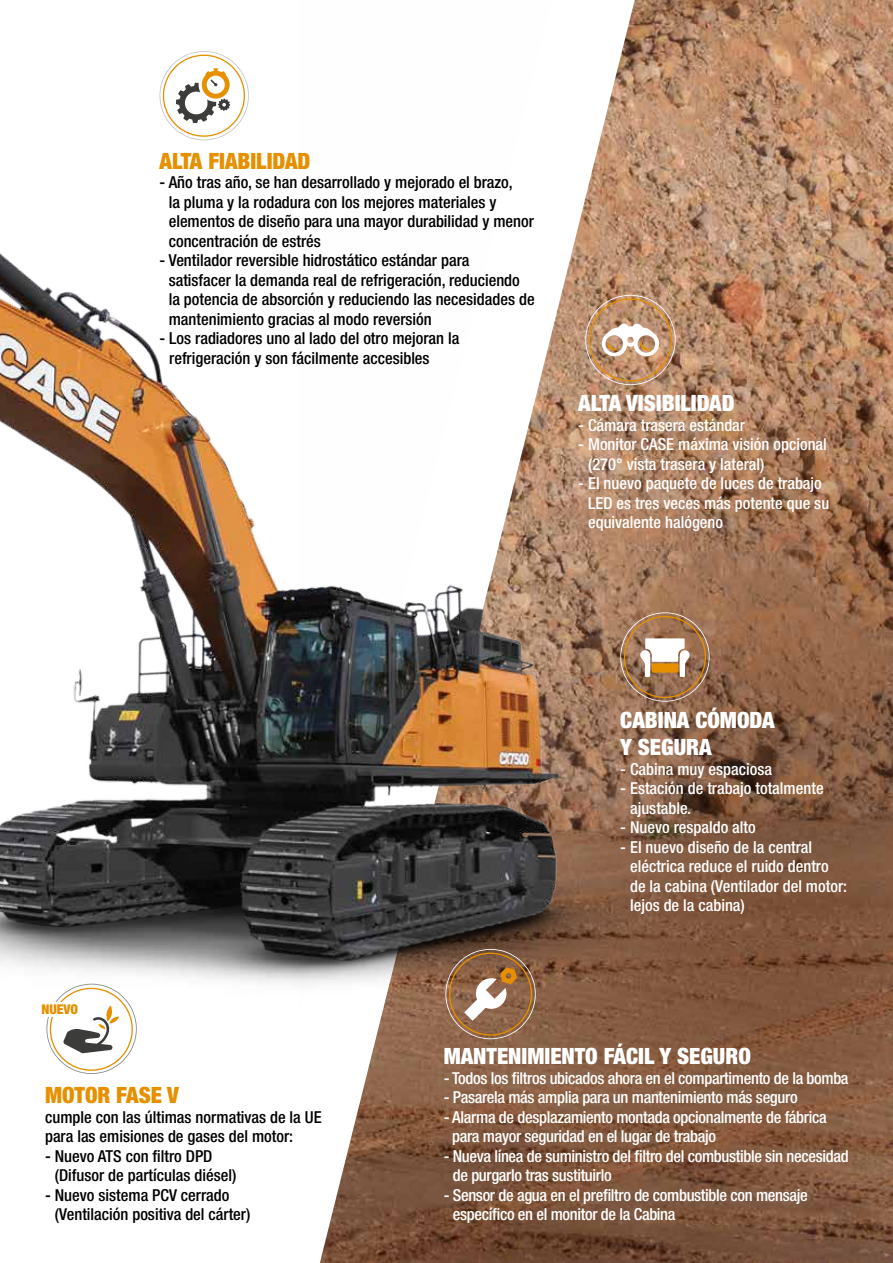
<style>
.page{position:relative;width:893px;height:1263px;background:#fff}
.page>*{position:absolute;margin:0;border:0;box-sizing:border-box;transform-origin:0 0}
.t1{font:900 condensed 22.5px/27px "Helvetica Neue LT Std";color:#fff}
.t2{font:900 condensed 22.5px "Helvetica Neue LT Std";color:#e69000}
.t3{font:500 condensed 16.5px/19.5px "Helvetica Neue LT Std";color:#000}
.t4{font:500 condensed 16.5px/19.5px "Helvetica Neue LT Std";letter-spacing:-.02em;color:#fff}
.t5{font:500 condensed 16.5px/19.5px "Helvetica Neue LT Std";color:#fff}
.t6{font:900 condensed 13.5px "Helvetica Neue LT Std";color:#e69000}
</style>
<div class="page">
<img style="left:635px;top:0;width:258px;height:1263px">
<svg style="left:320px;top:1232px;width:315px;height:31px;background:#6c4530"></svg>
<img style="left:0;top:0;width:782px;height:1232px">
<svg style="left:46px;top:984px;width:91px;height:90px"></svg>
<div style="left:38px;top:1002px;width:32px;height:15px;background:#fff"></div>
<svg style="left:160px;top:51px;width:89px;height:89px"></svg>
<svg style="left:585px;top:295px;width:91px;height:90px;background:#c29b7b"></svg>
<svg style="left:445px;top:949px;width:91px;height:90px;background:#9b7558"></svg>
<svg style="left:620px;top:612px;width:90px;height:90px;background:#ad8869"></svg>
<p class="t6" style="left:41px;top:1001px;width:38px">NUEVO</p>
<h1 class="t2" style="left:160px;top:147px;width:152px">ALTA FIABILIDAD</h1>
<p class="t3" style="left:169px;top:173px;width:367px;text-indent:-9px">- Año tras año, se han desarrollado y mejorado el brazo,<br>la pluma y la rodadura con los mejores materiales y elementos de diseño para una mayor durabilidad y menor concentración de estrés</p>
<p class="t3" style="left:169px;top:251px;width:367px;text-indent:-9px">- Ventilador reversible hidrostático estándar para satisfacer la demanda real de refrigeración, reduciendo la potencia de absorción y reduciendo las necesidades de mantenimiento gracias al modo reversión</p>
<p class="t3" style="left:169px;top:329px;width:292px;text-indent:-10px">- Los radiadores uno al lado del otro mejoran la refrigeración y son fácilmente accesibles</p>
<h1 class="t1" style="left:578px;top:389px;width:158px">ALTA VISIBILIDAD</h1>
<p class="t5" style="left:578px;top:415px;width:168px">- Cámara trasera estándar</p>
<p class="t5" style="left:588px;top:434px;width:240px;text-indent:-10px">- Monitor CASE máxima visión opcional (270° vista trasera y lateral)</p>
<p class="t5" style="left:588px;top:473px;width:243px;text-indent:-10px">- El nuevo paquete de luces de trabajo<br>LED es tres veces más potente que su equivalente halógeno</p>
<h1 class="t1" style="left:620px;top:706px;width:156px">CABINA CÓMODA<br>Y SEGURA</h1>
<p class="t5" style="left:620px;top:759px;width:153px">- Cabina muy espaciosa</p>
<p class="t5" style="left:630px;top:778px;width:195px;text-indent:-10px">- Estación de trabajo totalmente ajustable.</p>
<p class="t5" style="left:620px;top:817px;width:137px">- Nuevo respaldo alto</p>
<p class="t5" style="left:630px;top:837px;width:219px;text-indent:-10px">- El nuevo diseño de la central eléctrica reduce el ruido dentro de la cabina (Ventilador del motor: lejos de la cabina)</p>
<h1 class="t2" style="left:45px;top:1081px;width:135px">MOTOR FASE V</h1>
<p class="t3" style="left:45px;top:1107px;width:278px">cumple con las últimas normativas de la UE para las emisiones de gases del motor:</p>
<p class="t3" style="left:55px;top:1146px;width:183px;text-indent:-10px">- Nuevo ATS con filtro DPD (Difusor de partículas diésel)</p>
<p class="t3" style="left:55px;top:1185px;width:197px;text-indent:-10px">- Nuevo sistema PCV cerrado (Ventilación positiva del cárter)</p>
<h1 class="t1" style="left:444px;top:1042px;width:309px">MANTENIMIENTO FÁCIL Y SEGURO</h1>
<p class="t4" style="left:444px;top:1068px;width:406px">- Todos los filtros ubicados ahora en el compartimento de la bomba</p>
<p class="t4" style="left:444px;top:1087px;width:355px">- Pasarela más amplia para un mantenimiento más seguro</p>
<p class="t4" style="left:452px;top:1107px;width:376px;text-indent:-8px">- Alarma de desplazamiento montada opcionalmente de fábrica para mayor seguridad en el lugar de trabajo</p>
<p class="t4" style="left:453px;top:1146px;width:397px;text-indent:-9px">- Nueva línea de suministro del filtro del combustible sin necesidad de purgarlo tras sustituirlo</p>
<p class="t4" style="left:453px;top:1185px;width:356px;text-indent:-9px">- Sensor de agua en el prefiltro de combustible con mensaje específico en el monitor de la Cabina</p>
</div>
